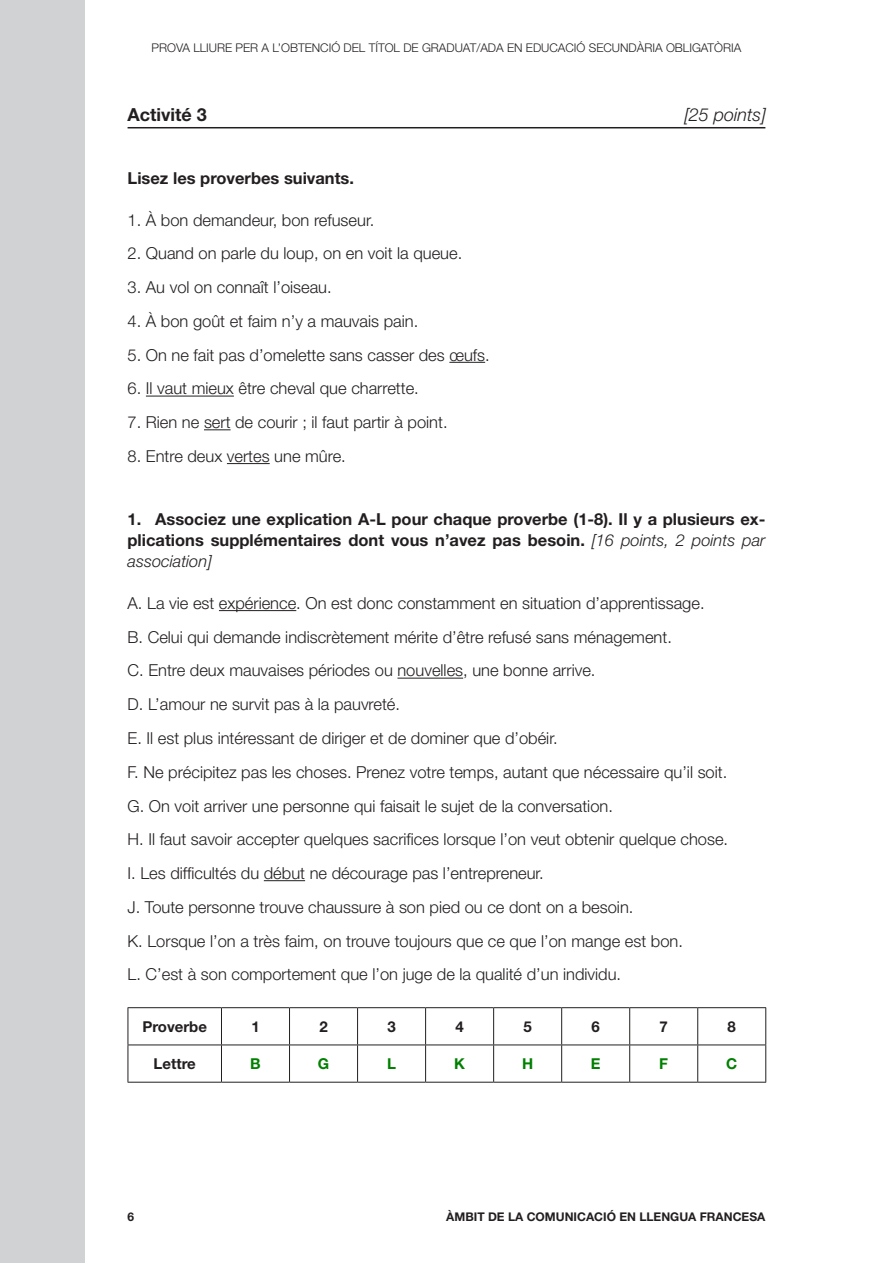
<style>
.page{position:relative;width:893px;height:1263px;background:#fff}
.page>*{position:absolute;margin:0;border:0;box-sizing:border-box;transform-origin:0 0}
.Activitat{font:italic 300 18px "Helvetica Neue";color:#231f20}
.Activitat-2{font:700 18px "Helvetica Neue";color:#231f20}
.Subpregunta{font:300 16.5px "Helvetica Neue";color:#231f20}
.Pregunta{font:300 16.5px "Helvetica Neue";color:#231f20}
.Pregunta-2{font:700 16.5px/21px "Helvetica Neue";color:#231f20;text-align:justify}
.Requadre{font:700 15px "Helvetica Neue";color:#231f20}
.Requadre-2{font:700 15px "Helvetica Neue";color:#008000}
.t1{font:300 12px "Helvetica Neue";color:#231f20}
.t2{font:700 12px "Helvetica Neue";color:#231f20}
.s1{font-weight:300;font-style:italic}
</style>
<div class="page">
<div style="left:0;top:0;width:85px;height:1263px;background:#d1d2d4"></div>
<hr style="left:128px;top:127px;width:637px;height:1px;background:#231f20">
<hr style="left:449px;top:362px;width:36px;height:1px;background:#231f20">
<hr style="left:146px;top:396px;width:88px;height:1px;background:#231f20">
<svg style="left:204px;top:429px;width:27px;height:1px"></svg>
<hr style="left:227px;top:463px;width:43px;height:1px;background:#231f20">
<hr style="left:219px;top:610px;width:77px;height:1px;background:#231f20">
<hr style="left:397px;top:678px;width:66px;height:1px;background:#231f20">
<hr style="left:264px;top:880px;width:41px;height:1px;background:#231f20">
<hr style="left:128px;top:1007px;width:93px;height:1px;background:#231f20">
<hr style="left:128px;top:1008px;width:1px;height:36px;background:#231f20">
<hr style="left:221px;top:1007px;width:69px;height:1px;background:#231f20">
<hr style="left:221px;top:1008px;width:1px;height:36px;background:#231f20">
<hr style="left:290px;top:1007px;width:68px;height:1px;background:#231f20">
<hr style="left:289px;top:1008px;width:1px;height:36px;background:#231f20">
<hr style="left:358px;top:1007px;width:68px;height:1px;background:#231f20">
<hr style="left:357px;top:1008px;width:1px;height:36px;background:#231f20">
<hr style="left:426px;top:1007px;width:68px;height:1px;background:#231f20">
<hr style="left:425px;top:1008px;width:1px;height:36px;background:#231f20">
<hr style="left:494px;top:1007px;width:68px;height:1px;background:#231f20">
<hr style="left:493px;top:1008px;width:1px;height:36px;background:#231f20">
<hr style="left:562px;top:1007px;width:68px;height:1px;background:#231f20">
<hr style="left:561px;top:1008px;width:1px;height:36px;background:#231f20">
<hr style="left:630px;top:1007px;width:68px;height:1px;background:#231f20">
<hr style="left:629px;top:1008px;width:1px;height:36px;background:#231f20">
<hr style="left:698px;top:1007px;width:68px;height:1px;background:#231f20">
<hr style="left:697px;top:1008px;width:1px;height:36px;background:#231f20">
<hr style="left:765px;top:1008px;width:1px;height:36px;background:#231f20">
<hr style="left:128px;top:1044px;width:93px;height:1px;background:#231f20">
<hr style="left:128px;top:1045px;width:1px;height:37px;background:#231f20">
<hr style="left:221px;top:1044px;width:69px;height:1px;background:#231f20">
<hr style="left:221px;top:1045px;width:1px;height:37px;background:#231f20">
<hr style="left:290px;top:1044px;width:68px;height:1px;background:#231f20">
<hr style="left:289px;top:1045px;width:1px;height:37px;background:#231f20">
<hr style="left:358px;top:1044px;width:68px;height:1px;background:#231f20">
<hr style="left:357px;top:1045px;width:1px;height:37px;background:#231f20">
<hr style="left:426px;top:1044px;width:68px;height:1px;background:#231f20">
<hr style="left:425px;top:1045px;width:1px;height:37px;background:#231f20">
<hr style="left:494px;top:1044px;width:68px;height:1px;background:#231f20">
<hr style="left:493px;top:1045px;width:1px;height:37px;background:#231f20">
<hr style="left:562px;top:1044px;width:68px;height:1px;background:#231f20">
<hr style="left:561px;top:1045px;width:1px;height:37px;background:#231f20">
<hr style="left:630px;top:1044px;width:68px;height:1px;background:#231f20">
<hr style="left:629px;top:1045px;width:1px;height:37px;background:#231f20">
<hr style="left:698px;top:1044px;width:68px;height:1px;background:#231f20">
<hr style="left:697px;top:1045px;width:1px;height:37px;background:#231f20">
<hr style="left:765px;top:1045px;width:1px;height:37px;background:#231f20">
<hr style="left:128px;top:1082px;width:93px;height:1px;background:#231f20">
<hr style="left:221px;top:1082px;width:69px;height:1px;background:#231f20">
<hr style="left:290px;top:1082px;width:68px;height:1px;background:#231f20">
<hr style="left:358px;top:1082px;width:68px;height:1px;background:#231f20">
<hr style="left:426px;top:1082px;width:68px;height:1px;background:#231f20">
<hr style="left:494px;top:1082px;width:68px;height:1px;background:#231f20">
<hr style="left:562px;top:1082px;width:68px;height:1px;background:#231f20">
<hr style="left:630px;top:1082px;width:68px;height:1px;background:#231f20">
<hr style="left:698px;top:1082px;width:68px;height:1px;background:#231f20">
<p class="t1" style="left:152px;top:40px;width:591px">PROVA LLIURE PER A L’OBTENCIÓ DEL TÍTOL DE GRADUAT/ADA EN EDUCACIÓ SECUNDÀRIA OBLIGATÒRIA</p>
<p class="Activitat-2" style="left:128px;top:103px;width:81px">Activité 3</p>
<p class="Activitat" style="left:684px;top:103px;width:83px">[25 points]</p>
<p class="Pregunta-2" style="left:128px;top:167px;width:228px">Lisez les proverbes suivants.</p>
<p class="Pregunta" style="left:128px;top:210px;width:248px">1. À bon demandeur, bon refuseur.</p>
<p class="Pregunta" style="left:128px;top:243px;width:336px">2. Quand on parle du loup, on en voit la queue.</p>
<p class="Pregunta" style="left:128px;top:277px;width:206px">3. Au vol on connaît l’oiseau.</p>
<p class="Pregunta" style="left:128px;top:311px;width:292px">4. À bon goût et faim n’y a mauvais pain.</p>
<p class="Pregunta" style="left:128px;top:345px;width:364px">5. On ne fait pas d’omelette sans casser des œufs.</p>
<p class="Pregunta" style="left:128px;top:378px;width:293px">6. Il vaut mieux être cheval que charrette.</p>
<p class="Pregunta" style="left:128px;top:412px;width:322px">7. Rien ne sert de courir ; il faut partir à point.</p>
<p class="Pregunta" style="left:128px;top:446px;width:220px">8. Entre deux vertes une mûre.</p>
<p class="Pregunta-2" style="left:128px;top:508px;width:639px">1. Associez une explication A-L pour chaque proverbe (1-8). Il y a plusieurs ex&shy;plications supplémentaires dont vous n’avez pas besoin. <span class="s1">[16 points, 2 points par association]</span></p>
<p class="Subpregunta" style="left:128px;top:593px;width:579px">A. La vie est expérience. On est donc constamment en situation d’apprentissage.</p>
<p class="Subpregunta" style="left:128px;top:627px;width:546px">B. Celui qui demande indiscrètement mérite d’être refusé sans ménagement.</p>
<p class="Subpregunta" style="left:128px;top:660px;width:469px">C. Entre deux mauvaises périodes ou nouvelles, une bonne arrive.</p>
<p class="Subpregunta" style="left:128px;top:694px;width:274px">D. L’amour ne survit pas à la pauvreté.</p>
<p class="Subpregunta" style="left:128px;top:728px;width:432px">E. Il est plus intéressant de diriger et de dominer que d’obéir.</p>
<p class="Subpregunta" style="left:128px;top:762px;width:601px">F. Ne précipitez pas les choses. Prenez votre temps, autant que nécessaire qu’il soit.</p>
<p class="Subpregunta" style="left:128px;top:795px;width:487px">G. On voit arriver une personne qui faisait le sujet de la conversation.</p>
<p class="Subpregunta" style="left:128px;top:829px;width:602px">H. Il faut savoir accepter quelques sacrifices lorsque l’on veut obtenir quelque chose.</p>
<p class="Subpregunta" style="left:128px;top:863px;width:418px">I. Les difficultés du début ne décourage pas l’entrepreneur.</p>
<p class="Subpregunta" style="left:128px;top:897px;width:507px">J. Toute personne trouve chaussure à son pied ou ce dont on a besoin.</p>
<p class="Subpregunta" style="left:128px;top:930px;width:557px">K. Lorsque l’on a très faim, on trouve toujours que ce que l’on mange est bon.</p>
<p class="Subpregunta" style="left:128px;top:964px;width:495px">L. C’est à son comportement que l’on juge de la qualité d’un individu.</p>
<p class="Requadre" style="left:142px;top:1017px;width:66px">Proverbe</p>
<p class="Requadre" style="left:251px;top:1017px;width:10px">1</p>
<p class="Requadre" style="left:319px;top:1017px;width:10px">2</p>
<p class="Requadre" style="left:387px;top:1017px;width:10px">3</p>
<p class="Requadre" style="left:455px;top:1017px;width:10px">4</p>
<p class="Requadre" style="left:523px;top:1017px;width:10px">5</p>
<p class="Requadre" style="left:591px;top:1017px;width:10px">6</p>
<p class="Requadre" style="left:660px;top:1017px;width:10px">7</p>
<p class="Requadre" style="left:728px;top:1017px;width:10px">8</p>
<p class="Requadre" style="left:154px;top:1055px;width:44px">Lettre</p>
<p class="Requadre-2" style="left:250px;top:1055px;width:12px">B</p>
<p class="Requadre-2" style="left:318px;top:1055px;width:13px">G</p>
<p class="Requadre-2" style="left:387px;top:1055px;width:10px">L</p>
<p class="Requadre-2" style="left:454px;top:1055px;width:12px">K</p>
<p class="Requadre-2" style="left:522px;top:1055px;width:13px">H</p>
<p class="Requadre-2" style="left:591px;top:1055px;width:11px">E</p>
<p class="Requadre-2" style="left:659px;top:1055px;width:10px">F</p>
<p class="Requadre-2" style="left:726px;top:1055px;width:13px">C</p>
<p class="t2" style="left:128px;top:1209px;width:8px">6</p>
<p class="t2" style="left:446px;top:1209px;width:321px">ÀMBIT DE LA COMUNICACIÓ EN LLENGUA FRANCESA</p>
</div>
